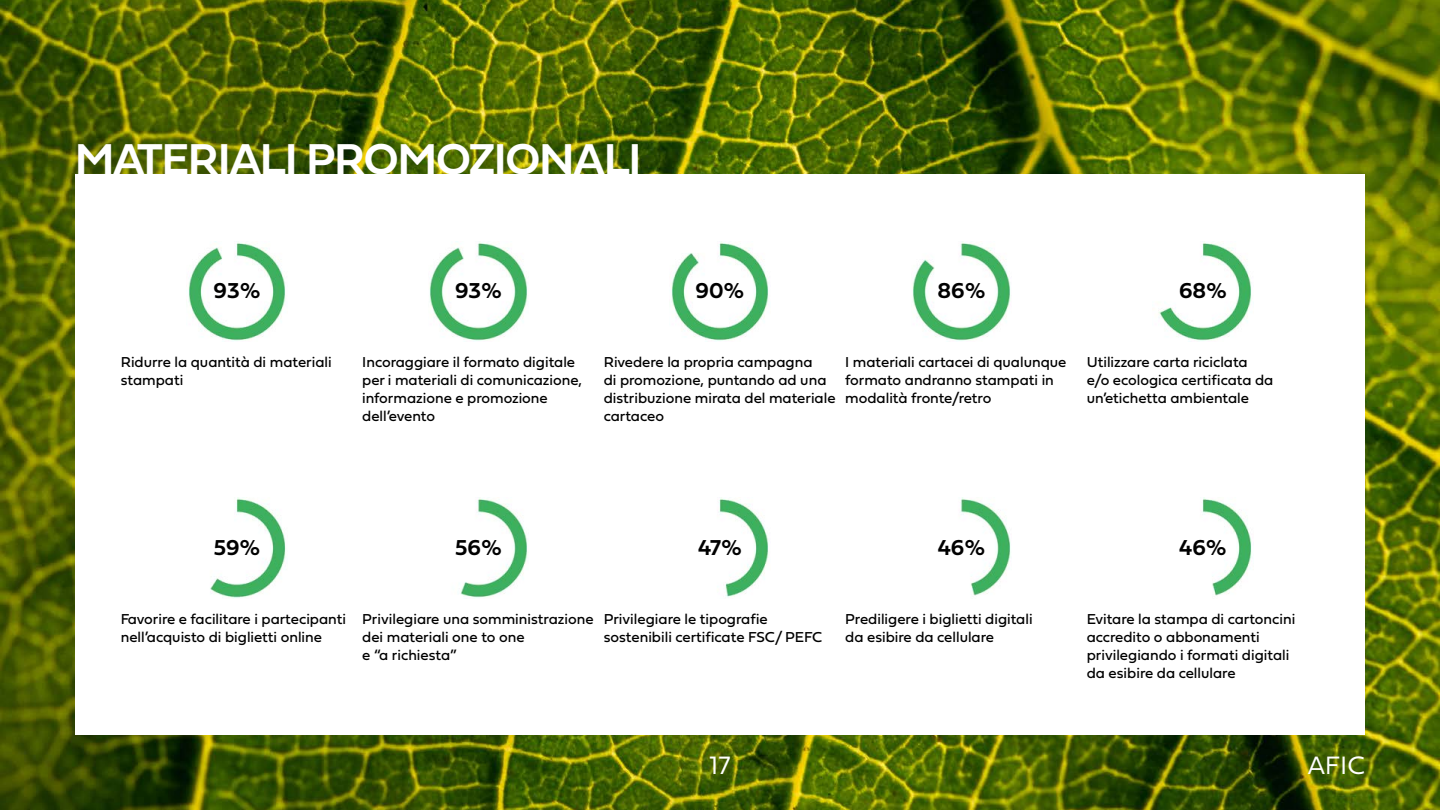
<style>
.page{position:relative;width:1440px;height:810px;background:#fff}
.page>*{position:absolute;margin:0;border:0;box-sizing:border-box;transform-origin:0 0}
.t1{font:600 45px "Fieldwork Hum";letter-spacing:-.02em;color:#fff}
.t2{font:300 26.25px "Fieldwork Geo";color:#fff}
.t3{font:600 22.5px "Fieldwork Geo";color:#000}
.t4{font:15px/18px "Fieldwork Geo";color:#000}
</style>
<div class="page">
<img style="left:0;top:0;width:1440px;height:810px">
<div style="left:75px;top:174px;width:1290px;height:561px;background:#fff"></div>
<img style="left:188px;top:241px;width:98px;height:100px">
<img style="left:210px;top:498px;width:76px;height:100px">
<img style="left:429px;top:241px;width:99px;height:100px">
<img style="left:460px;top:498px;width:68px;height:100px">
<img style="left:671px;top:241px;width:98px;height:100px">
<img style="left:719px;top:498px;width:50px;height:99px">
<img style="left:912px;top:241px;width:99px;height:100px">
<img style="left:960px;top:498px;width:51px;height:98px">
<img style="left:1202px;top:498px;width:50px;height:98px">
<img style="left:1158px;top:241px;width:94px;height:100px">
<h1 class="t1" style="left:75px;top:124px;width:568px">MATERIALI PROMOZIONALI</h1>
<h3 class="t3" style="left:214px;top:273px;width:48px">93%</h3>
<h3 class="t3" style="left:455px;top:273px;width:48px">93%</h3>
<h3 class="t3" style="left:696px;top:273px;width:50px">90%</h3>
<h3 class="t3" style="left:938px;top:273px;width:49px">86%</h3>
<h3 class="t3" style="left:1179px;top:273px;width:49px">68%</h3>
<p class="t4" style="left:121px;top:352px;width:212px">Ridurre la quantità di materiali stampati</p>
<p class="t4" style="left:362px;top:352px;width:221px">Incoraggiare il formato digitale per i materiali di comunicazione, informazione e promozione dell’evento</p>
<p class="t4" style="left:604px;top:352px;width:233px">Rivedere la propria campagna<br>di promozione, puntando ad una distribuzione mirata del materiale cartaceo</p>
<p class="t4" style="left:845px;top:352px;width:223px">I materiali cartacei di qualunque formato andranno stampati in modalità fronte/retro</p>
<p class="t4" style="left:1087px;top:352px;width:188px">Utilizzare carta riciclata e/o ecologica certificata da un’etichetta ambientale</p>
<h3 class="t3" style="left:214px;top:530px;width:48px">59%</h3>
<h3 class="t3" style="left:455px;top:530px;width:48px">56%</h3>
<h3 class="t3" style="left:698px;top:530px;width:45px">47%</h3>
<h3 class="t3" style="left:938px;top:530px;width:49px">46%</h3>
<h3 class="t3" style="left:1179px;top:530px;width:49px">46%</h3>
<p class="t4" style="left:121px;top:609px;width:227px">Favorire e facilitare i partecipanti nell’acquisto di biglietti online</p>
<p class="t4" style="left:362px;top:609px;width:233px">Privilegiare una somministrazione dei materiali one to one<br>e “a richiesta”</p>
<p class="t4" style="left:604px;top:609px;width:220px">Privilegiare le tipografie sostenibili certificate FSC/ PEFC</p>
<p class="t4" style="left:845px;top:609px;width:189px">Prediligere i biglietti digitali da esibire da cellulare</p>
<p class="t4" style="left:1087px;top:609px;width:210px">Evitare la stampa di cartoncini accredito o abbonamenti privilegiando i formati digitali da esibire da cellulare</p>
<h2 class="t2" style="left:710px;top:744px;width:22px">17</h2>
<h2 class="t2" style="left:1308px;top:744px;width:59px">AFIC</h2>
</div>
